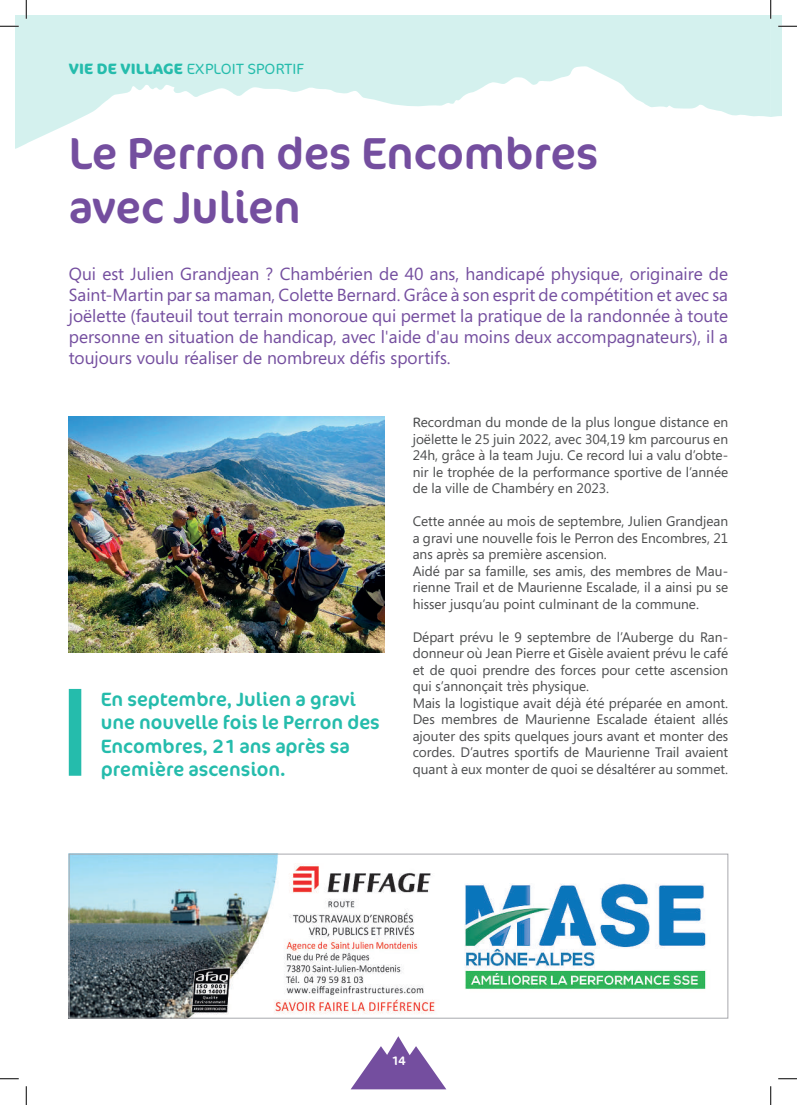
<style>
.page{position:relative;width:797px;height:1105px;background:#fff}
.page>*{position:absolute;margin:0;border:0;box-sizing:border-box;transform-origin:0 0}
.t1{font:45px/54px "Cocon Pro";color:#744e9f}
.t2{font:19.38px/23.2px "Cocon Pro";color:#25bcac}
.t3{font:17.5px/21px "Segoe";color:#744e9f;text-align:justify}
.t4{font:300 15px "Cocon Pro";letter-spacing:.01em;color:#25bcac}
.t5{font:13.75px/16.5px "Segoe";color:#4b4c4d}
.t6{font:12.5px "Cocon Pro";color:#fff}
.s1{font-weight:700}
.s2{font-family:"Cocon Pro";font-weight:300}
</style>
<div class="page">
<div style="left:69px;top:689px;width:12px;height:87px;background:#25bcac"></div>
<svg style="left:351px;top:1036px;width:95px;height:53px"></svg>
<svg style="left:16px;top:15px;width:754px;height:134px;fill:#d4f1ee"></svg>
<img style="left:69px;top:416px;width:315px;height:237px">
<img style="left:71px;top:856px;width:635px;height:160px">
<div style="left:69px;top:854px;width:659px;height:164px;border:1px solid #a8a9ad"></div>
<svg style="left:0;top:25px;width:19px;height:2px"></svg>
<svg style="left:0;top:1078px;width:19px;height:1px"></svg>
<svg style="left:778px;top:1078px;width:19px;height:1px"></svg>
<svg style="left:25px;top:0;width:2px;height:19px"></svg>
<svg style="left:25px;top:1086px;width:2px;height:19px"></svg>
<svg style="left:770px;top:0;width:27px;height:117px"></svg>
<svg style="left:770px;top:1086px;width:1px;height:19px"></svg>
<p class="t4" style="left:69px;top:60px;width:236px"><span class="s1">VIE DE VILLAGE</span> EXPLOIT SPORTIF</p>
<h1 class="t1" style="left:69px;top:126px;width:531px">Le Perron des Encombres avec Julien</h1>
<p class="t3" style="left:69px;top:265px;width:661px">Qui est Julien Grandjean ? Chambérien de 40 ans, handicapé physique, originaire de Saint-Martin par sa maman, Colette Bernard. Grâce à son esprit de compétition et avec sa joëlette (fauteuil tout terrain monoroue qui permet la pratique de la randonnée à toute personne en situation de handicap, avec l'aide d'au moins deux accompagnateurs), il a toujours voulu réaliser de nombreux déis sportifs.</p>
<h2 class="t2" style="left:101px;top:687px;width:280px">En septembre, Julien a gravi une nouvelle fois le Perron des<br>Encombres, 21 ans après sa première ascension.</h2>
<p class="t5" style="left:412px;top:415px;width:317px;text-align:justify"><span class="s2">R</span>ecordman du monde de la plus longue distance en joëlette le 25 juin 2022, avec 304,19 km parcourus en 24h, grâce à la team Juju. Ce record lui a valu d’obte&shy;nir le trophée de la performance sportive de l’année de la ville de Chambéry en 2023.</p>
<p class="t5" style="left:412px;top:514px;width:317px">Cette année au mois de septembre, Julien Grandjean a gravi une nouvelle fois le Perron des Encombres, 21 ans après sa première ascension.<br>Aidé par sa famille, ses amis, des membres de Mau&shy;rienne Trail et de Maurienne Escalade, il a ainsi pu se hisser jusqu’au point culminant de la commune.</p>
<p class="t5" style="left:412px;top:630px;width:317px">Départ prévu le 9 septembre de l’Auberge du Ran&shy;donneur où Jean Pierre et Gisèle avaient prévu le café et de quoi prendre des forces pour cette ascension qui s’annonçait très physique.<br>Mais la logistique avait déjà été préparée en amont.<br>Des membres de Maurienne Escalade étaient allés ajouter des spits quelques jours avant et monter des cordes. D’autres sportifs de Maurienne Trail avaient quant à eux monter de quoi se désaltérer au sommet.</p>
<p class="t6" style="left:391px;top:1053px;width:16px">14</p>
</div>
